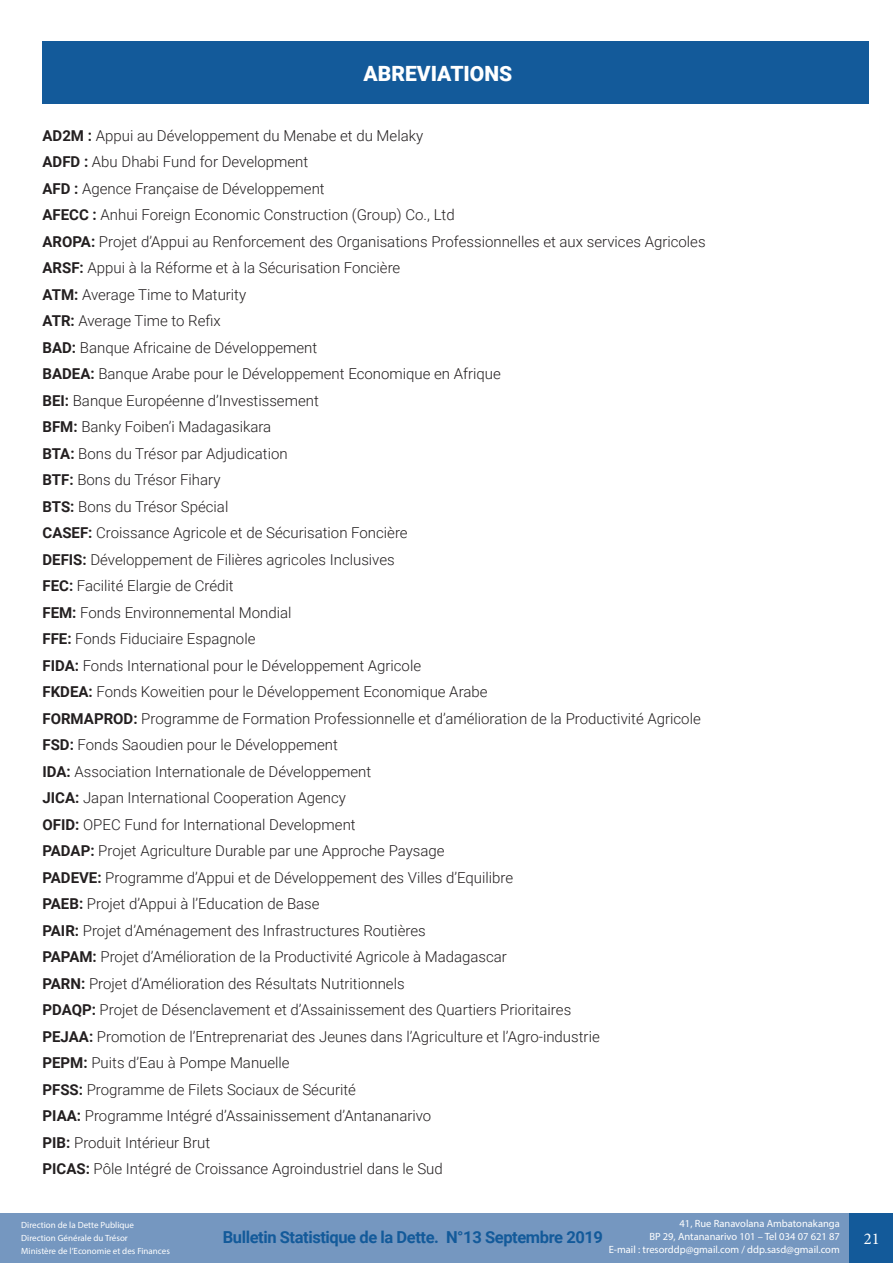
<style>
.page{position:relative;width:893px;height:1263px;background:#fff}
.page>*{position:absolute;margin:0;border:0;box-sizing:border-box;transform-origin:0 0}
.t1{font:900 21px "Roboto";color:#fff}
.t2{font:700 16.5px "Roboto";letter-spacing:-.025em;color:#135a9a}
.t3{font:16.5px "Minion Pro";color:#fff}
.t4{font:300 15px "Roboto";color:#231f20}
.t5{font:10.5px/13px "Myriad Pro";color:#fff;text-align:right}
.t6{font:9px/13px "Myriad Pro";color:#fff}
.s1{font-weight:700}
</style>
<div class="page">
<div style="left:0;top:1213px;width:893px;height:50px;background:#7597c0"></div>
<div style="left:850px;top:1213px;width:43px;height:50px;background:#135a9a"></div>
<div style="left:43px;top:42px;width:825px;height:62px;background:#135a9a"></div>
<p class="t1" style="left:364px;top:59px;width:150px">ABREVIATIONS</p>
<p class="t4" style="left:43px;top:125px;width:382px"><span class="s1">AD2M :</span> Appui au Développement du Menabe et du Melaky</p>
<p class="t4" style="left:43px;top:151px;width:267px"><span class="s1">ADFD :</span> Abu Dhabi Fund for Development</p>
<p class="t4" style="left:43px;top:178px;width:284px"><span class="s1">AFD :</span> Agence Française de Développement</p>
<p class="t4" style="left:43px;top:204px;width:414px"><span class="s1">AFECC :</span> Anhui Foreign Economic Construction (Group) Co., Ltd</p>
<p class="t4" style="left:43px;top:231px;width:665px"><span class="s1">AROPA:</span> Projet d’Appui au Renforcement des Organisations Professionnelles et aux services Agricoles</p>
<p class="t4" style="left:43px;top:257px;width:359px"><span class="s1">ARSF:</span> Appui à la Réforme et à la Sécurisation Foncière</p>
<p class="t4" style="left:43px;top:284px;width:205px"><span class="s1">ATM:</span> Average Time to Maturity</p>
<p class="t4" style="left:43px;top:310px;width:180px"><span class="s1">ATR:</span> Average Time to Refix</p>
<p class="t4" style="left:43px;top:337px;width:276px"><span class="s1">BAD:</span> Banque Africaine de Développement</p>
<p class="t4" style="left:43px;top:363px;width:460px"><span class="s1">BADEA:</span> Banque Arabe pour le Développement Economique en Afrique</p>
<p class="t4" style="left:43px;top:390px;width:278px"><span class="s1">BEI:</span> Banque Européenne d’Investissement</p>
<p class="t4" style="left:43px;top:416px;width:230px"><span class="s1">BFM:</span> Banky Foiben’i Madagasikara</p>
<p class="t4" style="left:43px;top:443px;width:247px"><span class="s1">BTA:</span> Bons du Trésor par Adjudication</p>
<p class="t4" style="left:43px;top:469px;width:179px"><span class="s1">BTF:</span> Bons du Trésor Fihary</p>
<p class="t4" style="left:43px;top:496px;width:187px"><span class="s1">BTS:</span> Bons du Trésor Spécial</p>
<p class="t4" style="left:43px;top:522px;width:367px"><span class="s1">CASEF:</span> Croissance Agricole et de Sécurisation Foncière</p>
<p class="t4" style="left:43px;top:549px;width:354px"><span class="s1">DEFIS:</span> Développement de Filières agricoles Inclusives</p>
<p class="t4" style="left:43px;top:575px;width:193px"><span class="s1">FEC:</span> Facilité Elargie de Crédit</p>
<p class="t4" style="left:43px;top:602px;width:250px"><span class="s1">FEM:</span> Fonds Environnemental Mondial</p>
<p class="t4" style="left:43px;top:628px;width:214px"><span class="s1">FFE:</span> Fonds Fiduciaire Espagnole</p>
<p class="t4" style="left:43px;top:655px;width:380px"><span class="s1">FIDA:</span> Fonds International pour le Développement Agricole</p>
<p class="t4" style="left:43px;top:681px;width:446px"><span class="s1">FKDEA:</span> Fonds Koweitien pour le Développement Economique Arabe</p>
<p class="t4" style="left:43px;top:708px;width:660px"><span class="s1">FORMAPROD:</span> Programme de Formation Professionnelle et d’amélioration de la Productivité Agricole</p>
<p class="t4" style="left:43px;top:734px;width:297px"><span class="s1">FSD:</span> Fonds Saoudien pour le Développement</p>
<p class="t4" style="left:43px;top:761px;width:330px"><span class="s1">IDA:</span> Association Internationale de Développement</p>
<p class="t4" style="left:43px;top:787px;width:305px"><span class="s1">JICA:</span> Japan International Cooperation Agency</p>
<p class="t4" style="left:43px;top:814px;width:315px"><span class="s1">OFID:</span> OPEC Fund for International Development</p>
<p class="t4" style="left:43px;top:840px;width:404px"><span class="s1">PADAP:</span> Projet Agriculture Durable par une Approche Paysage</p>
<p class="t4" style="left:43px;top:867px;width:472px"><span class="s1">PADEVE:</span> Programme d’Appui et de Développement des Villes d’Equilibre</p>
<p class="t4" style="left:43px;top:893px;width:279px"><span class="s1">PAEB:</span> Projet d’Appui à l’Education de Base</p>
<p class="t4" style="left:43px;top:920px;width:385px"><span class="s1">PAIR:</span> Projet d’Aménagement des Infrastructures Routières</p>
<p class="t4" style="left:43px;top:946px;width:466px"><span class="s1">PAPAM:</span> Projet d’Amélioration de la Productivité Agricole à Madagascar</p>
<p class="t4" style="left:43px;top:973px;width:364px"><span class="s1">PARN:</span> Projet d’Amélioration des Résultats Nutritionnels</p>
<p class="t4" style="left:43px;top:999px;width:530px"><span class="s1">PDAQP:</span> Projet de Désenclavement et d’Assainissement des Quartiers Prioritaires</p>
<p class="t4" style="left:43px;top:1026px;width:559px"><span class="s1">PEJAA:</span> Promotion de l’Entreprenariat des Jeunes dans l’Agriculture et l’Agro-industrie</p>
<p class="t4" style="left:43px;top:1052px;width:249px"><span class="s1">PEPM:</span> Puits d’Eau à Pompe Manuelle</p>
<p class="t4" style="left:43px;top:1079px;width:315px"><span class="s1">PFSS:</span> Programme de Filets Sociaux de Sécurité</p>
<p class="t4" style="left:43px;top:1105px;width:390px"><span class="s1">PIAA:</span> Programme Intégré d’Assainissement d’Antananarivo</p>
<p class="t4" style="left:43px;top:1132px;width:169px"><span class="s1">PIB:</span> Produit Intérieur Brut</p>
<p class="t4" style="left:43px;top:1158px;width:402px"><span class="s1">PICAS:</span> Pôle Intégré de Croissance Agroindustriel dans le Sud</p>
<p class="t6" style="left:21px;top:1218px;width:150px">Direction de la Dette Publique<br>Direction Générale du Trésor<br>Ministère de l’Economie et des Finances</p>
<p class="t5" style="left:609px;top:1216px;width:233px">41, Rue Ranavolana Ambatonakanga<br>BP 29, Antananarivo 101 – Tel 034 07 621 87<br>E-mail : tresorddp@gmail.com / ddp.sasd@gmail.com</p>
<p class="t2" style="left:223px;top:1226px;width:382px">Bulletin Statistique de la Dette. N°13 Septembre 2019</p>
<p class="t3" style="left:864px;top:1227px;width:17px">21</p>
</div>
